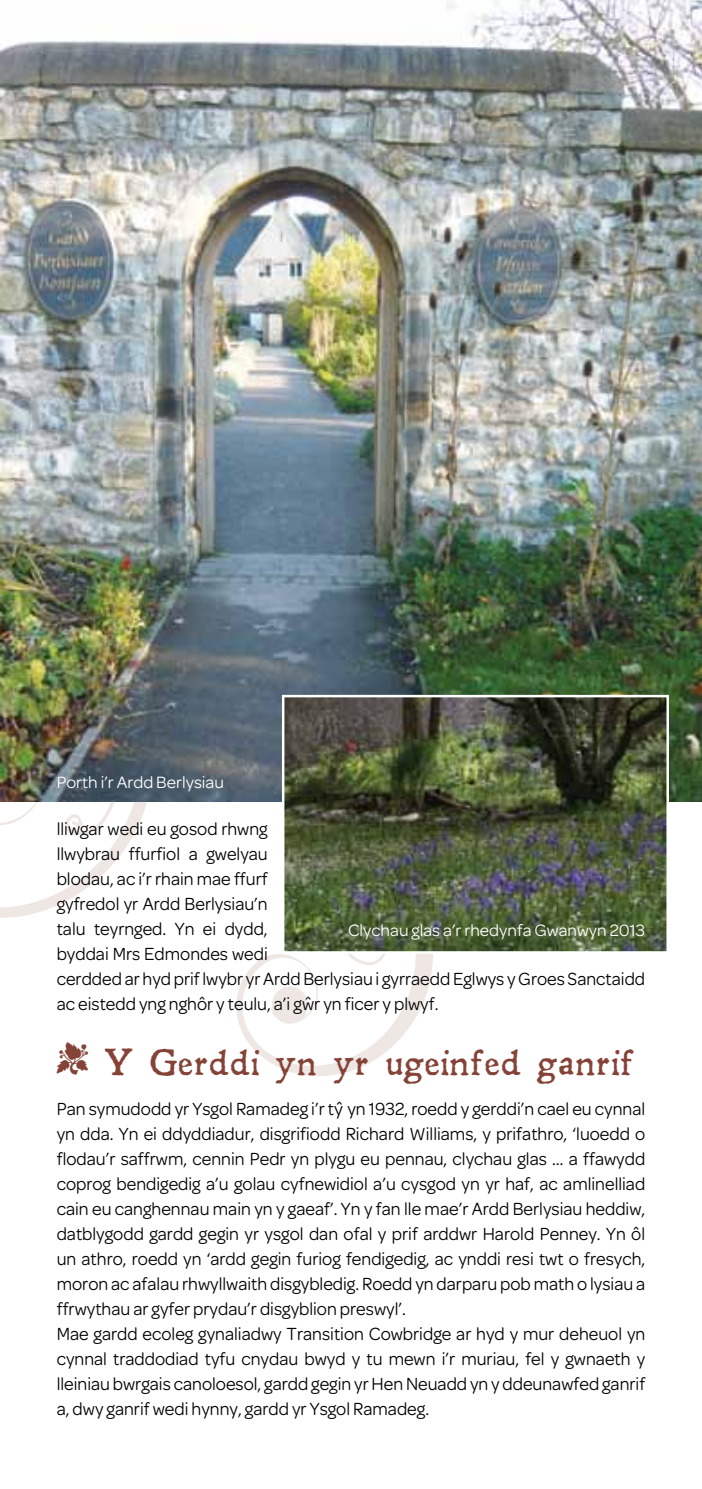
<style>
.page{position:relative;width:702px;height:1489px;background:#fff}
.page>*{position:absolute;margin:0;border:0;box-sizing:border-box;transform-origin:0 0}
.t1{font:35px "Leander";color:#854337}
.t2{font:18.75px/25px "Omnes";color:#000;scale:.96 1}
.t3{font:17.5px "Omnes";color:#fff}
</style>
<div class="page">
<svg style="left:28px;top:836px;width:405px;height:240px"></svg>
<div style="left:272px;top:986px;width:36px;height:37px;background:#efe7e3;border-radius:50%"></div>
<svg style="left:0;top:801px;width:176px;height:35px"></svg>
<svg style="left:176px;top:801px;width:217px;height:164px"></svg>
<img style="left:0;top:0;width:702px;height:801px">
<img style="left:285px;top:697px;width:381px;height:253px">
<div style="left:282px;top:694px;width:387px;height:259px;border:2px solid #fff"></div>
<p class="t3" style="left:57px;top:772px;width:169px">Porth i’r Ardd Berlysiau</p>
<p class="t2" style="left:57px;top:816px;width:614px">lliwgar wedi eu gosod rhwng<br>llwybrau ffurfiol a gwelyau<br>blodau, ac i’r rhain mae ffurf<br>gyfredol yr Ardd Berlysiau’n<br>talu teyrnged. Yn ei dydd,<br>byddai Mrs Edmondes wedi<br>cerdded ar hyd prif lwybr yr Ardd Berlysiau i gyrraedd Eglwys y Groes Sanctaidd ac eistedd yng nghôr y teulu, a’i gwˆr yn ficer y plwyf.</p>
<h1 class="t1" style="left:57px;top:1040px;width:579px">• Y Gerddi yn yr ugeinfed ganrif</h1>
<p class="t2" style="left:57px;top:1095px;width:614px">Pan symudodd yr Ysgol Ramadeg i’r tyˆ yn 1932, roedd y gerddi’n cael eu cynnal yn dda. Yn ei ddyddiadur, disgrifiodd Richard Williams, y prifathro, ‘luoedd o flodau’r saffrwm, cennin Pedr yn plygu eu pennau, clychau glas … a ffawydd coprog bendigedig a’u golau cyfnewidiol a’u cysgod yn yr haf, ac amlinelliad cain eu canghennau main yn y gaeaf’. Yn y fan lle mae’r Ardd Berlysiau heddiw, datblygodd gardd gegin yr ysgol dan ofal y prif arddwr Harold Penney. Yn ôl un athro, roedd yn ‘ardd gegin furiog fendigedig, ac ynddi resi twt o fresych, moron ac afalau rhwyllwaith disgybledig. Roedd yn darparu pob math o lysiau a ffrwythau ar gyfer prydau’r disgyblion preswyl’.<br>Mae gardd ecoleg gynaliadwy Transition Cowbridge ar hyd y mur deheuol yn cynnal traddodiad tyfu cnydau bwyd y tu mewn i’r muriau, fel y gwnaeth y lleiniau bwrgais canoloesol, gardd gegin yr Hen Neuadd yn y ddeunawfed ganrif a, dwy ganrif wedi hynny, gardd yr Ysgol Ramadeg.</p>
<p class="t3" style="left:348px;top:920px;width:299px">Clychau glas a’r rhedynfa Gwanwyn 2013</p>
</div>
